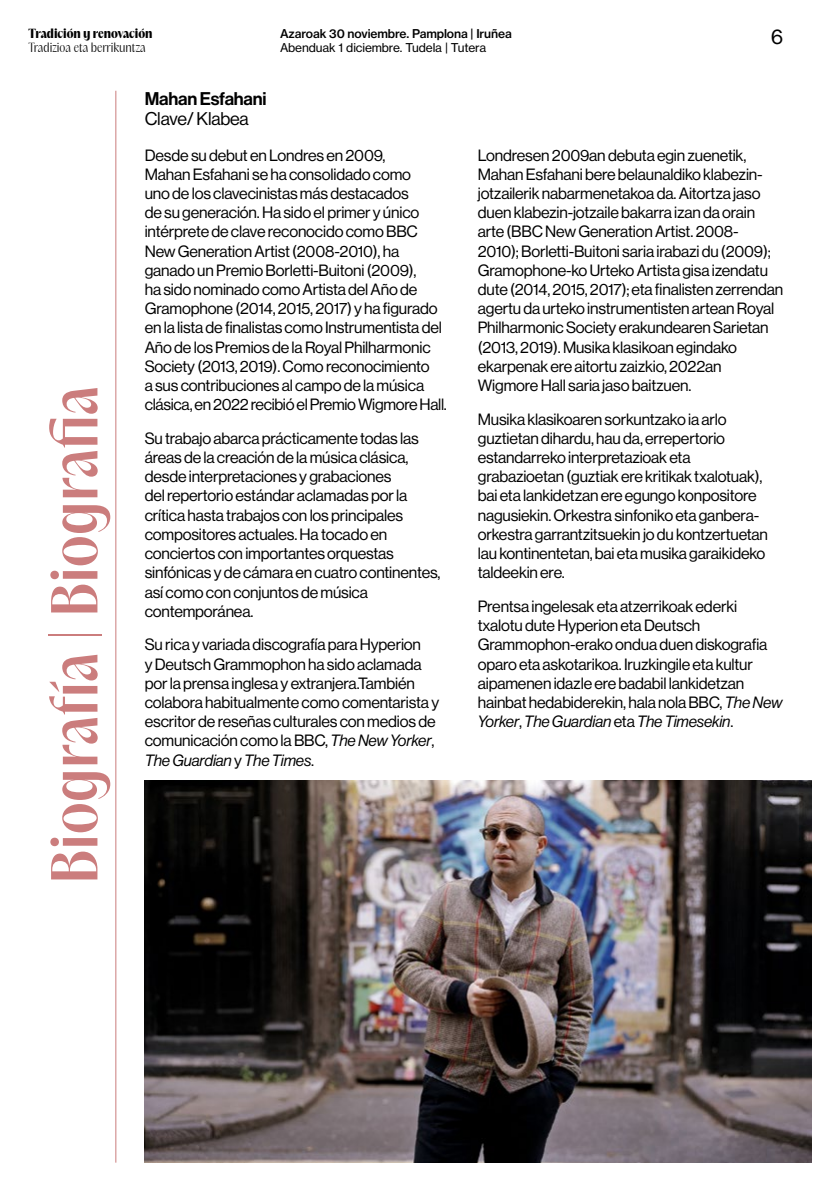
<style>
.page{position:relative;width:840px;height:1191px;background:#fff}
.page>*{position:absolute;margin:0;border:0;box-sizing:border-box;transform-origin:0 0}
.t1{font:600 60px "PP Acma";color:#cb7d7d}
.t2{font:20px "N Haas Grotesk TX Pro 55 Rg";color:#000}
.t3{font:500 18px "Haas Grot Disp 65";letter-spacing:-.01em;color:#000}
.t4{font:18px "Haas Grot Disp 55 Roman";letter-spacing:-.01em;color:#000}
.t5{font:16px/19.2px "Haas Grot Disp 55 Roman";letter-spacing:-.01em;color:#000}
.t6{font:italic 16px "Haas Grot Disp 56";letter-spacing:-.01em;color:#000}
.t7{font:12px "N Haas Grotesk TX Pro 65 Md";letter-spacing:-.01em;color:#000}
.t8{font:12px "N Haas Grotesk TX Pro 55 Rg";letter-spacing:-.01em;color:#000}
.t9{font:300 12px "PP Acma";letter-spacing:-.005em;color:#000}
.t10{font:900 12px "PP Acma";color:#000}
.s1{font-family:"Haas Grot Disp 56";font-style:italic}
.s2{font-family:"Haas Grot Disp 55 Roman";font-style:normal}
</style>
<div class="page">
<hr style="left:115px;top:91px;width:1px;height:1071px;background:#cb7d7d">
<img style="left:145px;top:780px;width:666px;height:382px">
<p class="t10" style="left:28px;top:25px;width:126px">Tradición y renovación</p>
<p class="t9" style="left:28px;top:39px;width:119px">Tradizioa eta berrikuntza</p>
<p class="t7" style="left:280px;top:26px;width:233px">Azaroak 30 noviembre. Pamplona | Iruñea</p>
<p class="t8" style="left:280px;top:40px;width:207px">Abenduak 1 diciembre. Tudela | Tutera</p>
<p class="t2" style="left:770px;top:24px;width:14px">6</p>
<h1 class="t1" style="left:32px;top:884px;width:499px;rotate:-90deg">Biografía | Biografia</h1>
<p class="t3" style="left:145px;top:89px;width:123px">Mahan Esfahani</p>
<p class="t4" style="left:145px;top:109px;width:105px">Clave/ Klabea</p>
<p class="t5" style="left:145px;top:145px;width:303px">Desde su debut en Londres en 2009,<br>Mahan Esfahani se ha consolidado como<br>uno de los clavecinistas más destacados<br>de su generación. Ha sido el primer y único intérprete de clave reconocido como BBC New Generation Artist (2008-2010), ha ganado un Premio Borletti-Buitoni (2009),<br>ha sido nominado como Artista del Año de Gramophone (2014, 2015, 2017) y ha figurado en la lista de finalistas como Instrumentista del Año de los Premios de la Royal Philharmonic Society (2013, 2019). Como reconocimiento<br>a sus contribuciones al campo de la música clásica, en 2022 recibió el Premio Wigmore Hall.</p>
<p class="t5" style="left:145px;top:429px;width:297px">Su trabajo abarca prácticamente todas las áreas de la creación de la música clásica, desde interpretaciones y grabaciones<br>del repertorio estándar aclamadas por la crítica hasta trabajos con los principales compositores actuales. Ha tocado en conciertos con importantes orquestas sinfónicas y de cámara en cuatro continentes, así como con conjuntos de música contemporánea.</p>
<p class="t5" style="left:145px;top:635px;width:296px">Su rica y variada discografía para Hyperion<br>y Deutsch Grammophon ha sido aclamada por la prensa inglesa y extranjera.También colabora habitualmente como comentarista y escritor de reseñas culturales con medios de comunicación como la BBC, <span class="s1">The New Yorker</span>,</p>
<p class="t6" style="left:145px;top:751px;width:171px">The Guardian <span class="s2">y</span> The Times<span class="s2">.</span></p>
<p class="t5" style="left:477px;top:145px;width:307px">Londresen 2009an debuta egin zuenetik, Mahan Esfahani bere belaunaldiko klabezin&shy;jotzailerik nabarmenetakoa da. Aitortza jaso duen klabezin-jotzaile bakarra izan da orain arte (BBC New Generation Artist. 2008- 2010); Borletti-Buitoni saria irabazi du (2009); Gramophone-ko Urteko Artista gisa izendatu dute (2014, 2015, 2017); eta finalisten zerrendan agertu da urteko instrumentisten artean Royal Philharmonic Society erakundearen Sarietan (2013, 2019). Musika klasikoan egindako ekarpenak ere aitortu zaizkio, 2022an Wigmore Hall saria jaso baitzuen.</p>
<p class="t5" style="left:477px;top:409px;width:291px">Musika klasikoaren sorkuntzako ia arlo guztietan dihardu, hau da, errepertorio estandarreko interpretazioak eta grabazioetan (guztiak ere kritikak txalotuak), bai eta lankidetzan ere egungo konpositore nagusiekin. Orkestra sinfoniko eta ganbera&shy;orkestra garrantzitsuekin jo du kontzertuetan lau kontinentetan, bai eta musika garaikideko taldeekin ere.</p>
<p class="t5" style="left:477px;top:597px;width:306px">Prentsa ingelesak eta atzerrikoak ederki txalotu dute Hyperion eta Deutsch Grammophon-erako ondua duen diskografia oparo eta askotarikoa. Iruzkingile eta kultur aipamenen idazle ere badabil lankidetzan hainbat hedabiderekin, hala nola BBC, <span class="s1">The New</span></p>
<p class="t6" style="left:477px;top:712px;width:257px">Yorker<span class="s2">,</span> The Guardian <span class="s2">eta</span> The Timesekin<span class="s2">.</span></p>
</div>
